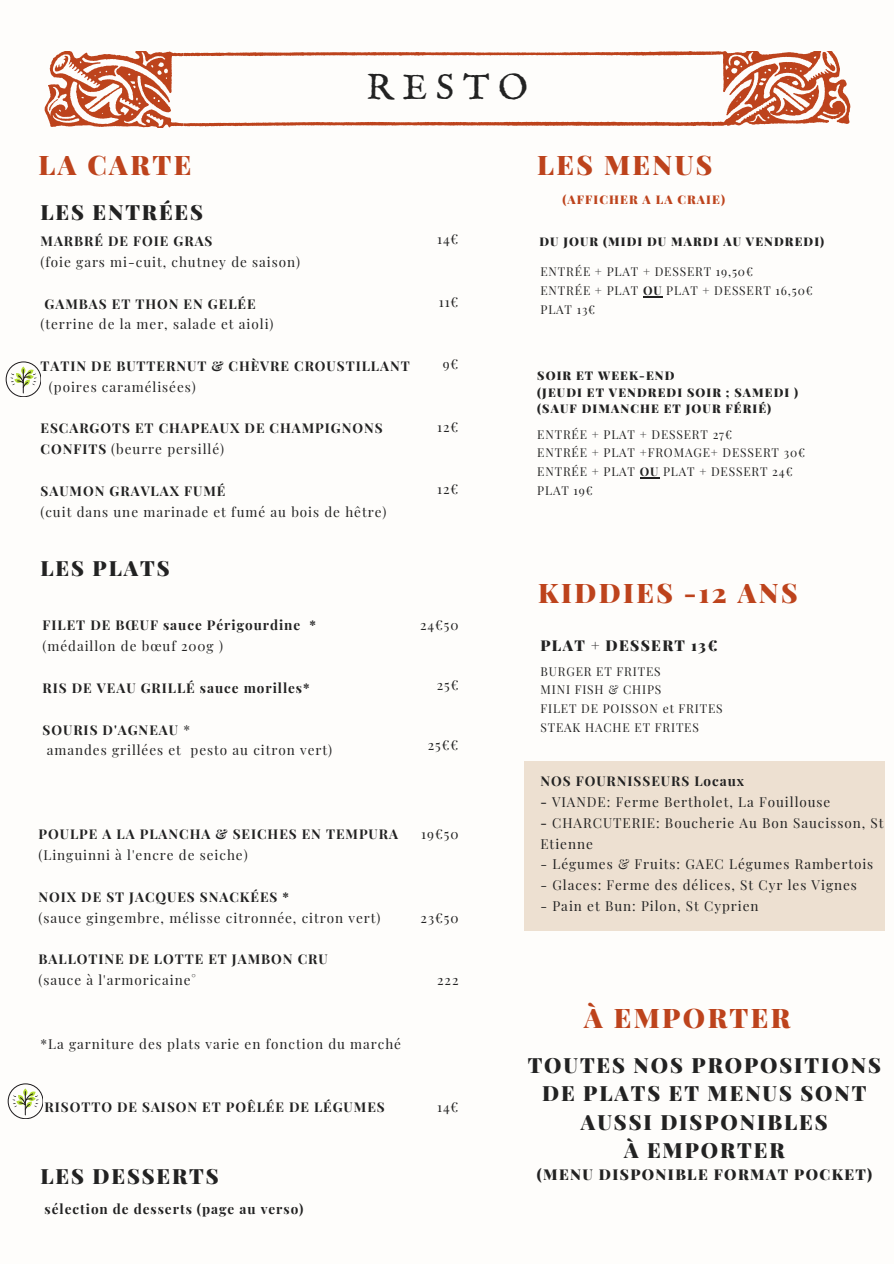
<style>
.page{position:relative;width:894px;height:1264px;background:#fff}
.page>*{position:absolute;margin:0;border:0;box-sizing:border-box;transform-origin:0 0}
.t1{font:36px "IM FELL English SC";letter-spacing:.24em;color:#222}
.t2{font:900 27px "Playfair Display";letter-spacing:.09em;color:#bd431c}
.t3{font:900 21px/28.5px "Playfair Display";letter-spacing:.09em;color:#222;text-align:center}
.t4{font:900 15px "Playfair Display";letter-spacing:.09em;color:#222}
.t5{font:13.5px/20.9px "Playfair Display";letter-spacing:.07em;color:#222}
.t6{font:700 13.5px/20.9px "Playfair Display";letter-spacing:.07em;color:#222}
.t7{font:12px/18.6px "Playfair Display";letter-spacing:.07em;color:#222}
.t8{font:900 12px/16.5px "Playfair Display";letter-spacing:.09em;color:#222}
.t9{font:900 12px "Playfair Display";letter-spacing:.09em;color:#bd431c}
.s1{font-weight:400}
.s2{font-weight:700}
</style>
<div class="page">
<div style="left:0;top:0;width:893px;height:1263px;background:#fefdfb"></div>
<svg style="left:45px;top:52px;width:805px;height:75px"></svg>
<div style="left:524px;top:761px;width:360px;height:169px;background:#ede0d1"></div>
<svg style="left:643px;top:296px;width:19px;height:1px"></svg>
<svg style="left:640px;top:477px;width:19px;height:1px"></svg>
<div style="left:6px;top:362px;width:35px;height:34px;border:1px solid #1b181a;border-radius:50%"></div>
<svg style="left:10px;top:366px;width:27px;height:27px"></svg>
<div style="left:8px;top:1083px;width:35px;height:35px;border:1px solid #1b181a;border-radius:50%"></div>
<svg style="left:12px;top:1088px;width:27px;height:26px"></svg>
<h1 class="t1" style="left:366px;top:67px;width:163px">RESTO</h1>
<h2 class="t2" style="left:39px;top:146px;width:154px">LA CARTE</h2>
<h3 class="t3" style="left:41px;top:197px;width:164px">LES ENTRÉES</h3>
<p class="t6" style="left:41px;top:230px;width:173px">MARBRÉ DE FOIE GRAS</p>
<p class="t5" style="left:41px;top:251px;width:261px">(foie gars mi-cuit, chutney de saison)</p>
<p class="t6" style="left:45px;top:292px;width:212px">GAMBAS ET THON EN GELÉE</p>
<p class="t5" style="left:41px;top:313px;width:234px">(terrine de la mer, salade et aioli)</p>
<p class="t6" style="left:41px;top:355px;width:370px">TATIN DE BUTTERNUT &amp; CHÈVRE CROUSTILLANT</p>
<p class="t5" style="left:49px;top:376px;width:148px">(poires caramélisées)</p>
<p class="t6" style="left:41px;top:417px;width:343px">ESCARGOTS ET CHAPEAUX DE CHAMPIGNONS<br>CONFITS <span class="s1">(beurre persillé)</span></p>
<p class="t6" style="left:41px;top:480px;width:186px">SAUMON GRAVLAX FUMÉ</p>
<p class="t5" style="left:41px;top:500px;width:347px">(cuit dans une marinade et fumé au bois de hêtre)</p>
<h3 class="t3" style="left:41px;top:552px;width:131px">LES PLATS</h3>
<p class="t5" style="left:437px;top:228px;width:23px">14€</p>
<p class="t5" style="left:438px;top:290px;width:21px">11€</p>
<p class="t5" style="left:442px;top:353px;width:17px">9€</p>
<p class="t5" style="left:437px;top:415px;width:23px">12€</p>
<p class="t5" style="left:437px;top:478px;width:23px">12€</p>
<p class="t6" style="left:43px;top:614px;width:275px">FILET DE BŒUF sauce Périgourdine *</p>
<p class="t5" style="left:43px;top:635px;width:182px">(médaillon de bœuf 200g )</p>
<p class="t6" style="left:43px;top:677px;width:268px">RIS DE VEAU GRILLÉ sauce morilles*</p>
<p class="t5" style="left:47px;top:718px;width:287px;text-indent:-4px"><span class="s2">SOURIS D'AGNEAU</span> *<br>amandes grillées et pesto au citron vert)</p>
<p class="t5" style="left:420px;top:613px;width:40px">24€50</p>
<p class="t5" style="left:436px;top:674px;width:23px">25€</p>
<p class="t5" style="left:428px;top:734px;width:32px">25€€</p>
<p class="t6" style="left:39px;top:823px;width:361px">POULPE A LA PLANCHA &amp; SEICHES EN TEMPURA</p>
<p class="t5" style="left:39px;top:844px;width:210px">(Linguinni à l'encre de seiche)</p>
<p class="t6" style="left:39px;top:885px;width:252px">NOIX DE ST JACQUES SNACKÉES *</p>
<p class="t5" style="left:39px;top:906px;width:343px">(sauce gingembre, mélisse citronnée, citron vert)</p>
<p class="t6" style="left:39px;top:948px;width:291px">BALLOTINE DE LOTTE ET JAMBON CRU</p>
<p class="t5" style="left:39px;top:969px;width:159px">(sauce à l'armoricaine°</p>
<p class="t5" style="left:421px;top:823px;width:39px">19€50</p>
<p class="t5" style="left:420px;top:906px;width:39px">23€50</p>
<p class="t5" style="left:437px;top:969px;width:23px">222</p>
<h2 class="t2" style="left:537px;top:146px;width:177px">LES MENUS</h2>
<p class="t9" style="left:562px;top:191px;width:164px">(AFFICHER A LA CRAIE)</p>
<p class="t8" style="left:539px;top:232px;width:286px">DU JOUR (MIDI DU MARDI AU VENDREDI)</p>
<p class="t7" style="left:540px;top:262px;width:274px">ENTRÉE + PLAT + DESSERT 19,50€<br>ENTRÉE + PLAT <span class="s2">OU</span> PLAT + DESSERT 16,50€<br>PLAT 13€</p>
<p class="t8" style="left:537px;top:367px;width:262px">SOIR ET WEEK-END<br>(JEUDI ET VENDREDI SOIR ; SAMEDI ) (SAUF DIMANCHE ET JOUR FÉRIÉ)</p>
<p class="t7" style="left:537px;top:424px;width:269px">ENTRÉE + PLAT + DESSERT 27€<br>ENTRÉE + PLAT +FROMAGE+ DESSERT 30€<br>ENTRÉE + PLAT <span class="s2">OU</span> PLAT + DESSERT 24€<br>PLAT 19€</p>
<h2 class="t2" style="left:538px;top:574px;width:261px">KIDDIES -12 ANS</h2>
<p class="t4" style="left:540px;top:634px;width:178px">PLAT + DESSERT 13€</p>
<p class="t7" style="left:540px;top:661px;width:184px">BURGER ET FRITES<br>MINI FISH &amp; CHIPS<br>FILET DE POISSON et FRITES<br>STEAK HACHE ET FRITES</p>
<p class="t6" style="left:540px;top:770px;width:205px">NOS FOURNISSEURS Locaux</p>
<p class="t5" style="left:540px;top:791px;width:291px"><span class="s2">-</span> VIANDE: Ferme Bertholet, La Fouillouse</p>
<p class="t5" style="left:540px;top:811px;width:344px"><span class="s2">-</span> CHARCUTERIE: Boucherie Au Bon Saucisson, St<br>Etienne</p>
<p class="t5" style="left:540px;top:853px;width:334px">- Légumes &amp; Fruits: GAEC Légumes Rambertois</p>
<p class="t5" style="left:540px;top:874px;width:318px">- Glaces: Ferme des délices, St Cyr les Vignes</p>
<p class="t5" style="left:540px;top:895px;width:219px">- Pain et Bun: Pilon, St Cyprien</p>
<p class="t5" style="left:41px;top:1032px;width:362px">*La garniture des plats varie en fonction du marché</p>
<p class="t6" style="left:45px;top:1096px;width:341px">RISOTTO DE SAISON ET POÊLÉE DE LÉGUMES</p>
<p class="t5" style="left:437px;top:1096px;width:23px">14€</p>
<h3 class="t3" style="left:41px;top:1160px;width:180px">LES DESSERTS</h3>
<p class="t6" style="left:45px;top:1197px;width:260px">sélection de desserts (page au verso)</p>
<h2 class="t2" style="left:584px;top:998px;width:208px">À EMPORTER</h2>
<h3 class="t3" style="left:527px;top:1049px;width:354px">TOUTES NOS PROPOSITIONS<br>DE PLATS ET MENUS SONT<br>AUSSI DISPONIBLES<br>À EMPORTER</h3>
<p class="t4" style="left:536px;top:1163px;width:337px">(MENU DISPONIBLE FORMAT POCKET)</p>
</div>
